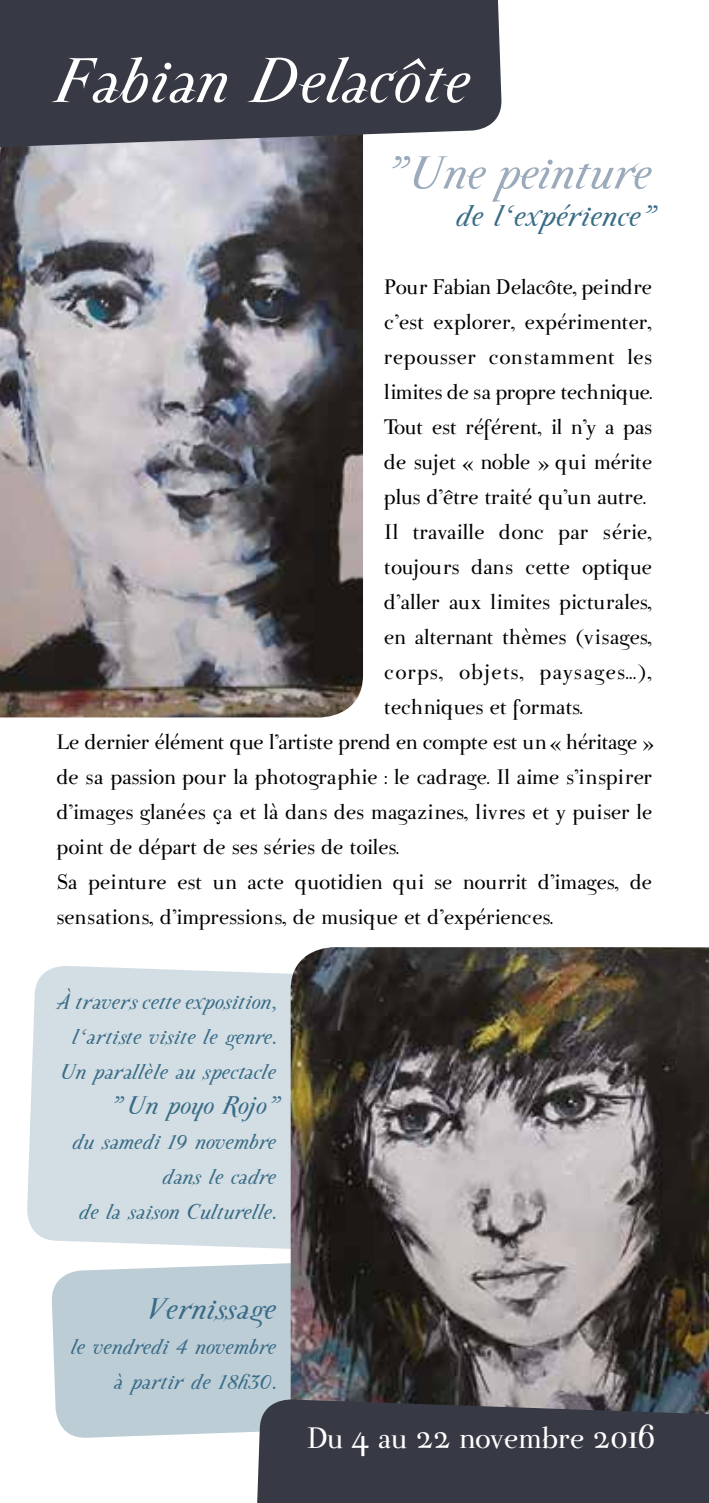
<style>
.page{position:relative;width:709px;height:1503px;background:#fff}
.page>*{position:absolute;margin:0;border:0;box-sizing:border-box;transform-origin:0 0}
.t1{font:italic 75px "Parma Petit";color:#fff}
.t2{font:italic 55px "Parma Petit";color:#9cabbc}
.t3{font:italic 35px "Parma Petit";color:#396c87}
.t4{font:35px "Parma Petit";color:#fff}
.t5{font:italic 30px "Parma Petit";color:#396c87}
.t6{font:25px "Parma Petit";color:#000}
.t7{font:italic 25px/35px "Parma Petit";color:#396c87;text-align:right}
.t8{font:25px "Parma Petit";letter-spacing:.05em;color:#000}
.t9{font:25px "Parma Petit";letter-spacing:.025em;color:#000}
</style>
<div class="page">
<svg style="left:27px;top:966px;width:264px;height:287px;fill:#d3dee4"></svg>
<svg style="left:51px;top:1257px;width:240px;height:181px;fill:#bccdd6"></svg>
<img style="left:291px;top:947px;width:418px;height:451px">
<img style="left:0;top:153px;width:363px;height:564px">
<svg style="left:0;top:0;width:502px;height:153px;fill:#373a45"></svg>
<svg style="left:255px;top:1398px;width:453px;height:104px;fill:#373a45"></svg>
<img style="left:708px;top:1219px;width:1px;height:283px">
<h1 class="t1" style="left:57px;top:39px;width:416px">Fabian Delacôte</h1>
<h2 class="t2" style="left:384px;top:142px;width:269px">" Une peinture</h2>
<h3 class="t3" style="left:456px;top:197px;width:197px">de l'expérience"</h3>
<p class="t6" style="left:384px;top:272px;width:269px">Pour Fabian Delacôte, peindre</p>
<p class="t6" style="left:384px;top:307px;width:269px">c’est explorer, expérimenter,</p>
<p class="t9" style="left:384px;top:342px;width:269px">repousser constamment les</p>
<p class="t6" style="left:384px;top:377px;width:269px">limites de sa propre technique.</p>
<p class="t6" style="left:384px;top:412px;width:269px">Tout est référent, il n’y a pas</p>
<p class="t6" style="left:384px;top:447px;width:269px">de sujet « noble » qui mérite</p>
<p class="t6" style="left:384px;top:482px;width:263px">plus d’être traité qu’un autre.</p>
<p class="t6" style="left:384px;top:517px;width:269px">Il travaille donc par série,</p>
<p class="t6" style="left:384px;top:552px;width:269px">toujours dans cette optique</p>
<p class="t6" style="left:384px;top:587px;width:269px">d’aller aux limites picturales,</p>
<p class="t6" style="left:384px;top:622px;width:269px">en alternant thèmes (visages,</p>
<p class="t8" style="left:384px;top:657px;width:269px">corps, objets, paysages…),</p>
<p class="t6" style="left:384px;top:692px;width:200px">techniques et formats.</p>
<p class="t6" style="left:57px;top:727px;width:597px">Le dernier élément que l’artiste prend en compte est un « héritage »</p>
<p class="t6" style="left:57px;top:762px;width:597px">de sa passion pour la photographie : le cadrage. Il aime s’inspirer</p>
<p class="t6" style="left:57px;top:797px;width:597px">d’images glanées ça et là dans des magazines, livres et y puiser le</p>
<p class="t6" style="left:57px;top:832px;width:343px">point de départ de ses séries de toiles.</p>
<p class="t6" style="left:57px;top:867px;width:597px">Sa peinture est un acte quotidien qui se nourrit d’images, de</p>
<p class="t6" style="left:57px;top:902px;width:497px">sensations, d’impressions, de musique et d’expériences.</p>
<p class="t7" style="left:57px;top:984px;width:221px">À travers cette exposition, l'artiste visite le genre.<br>Un parallèle au spectacle</p>
<p class="t5" style="left:110px;top:1088px;width:168px">" Un poyo Rojo"</p>
<p class="t7" style="left:73px;top:1124px;width:205px">du samedi 19 novembre dans le cadre<br>de la saison Culturelle.</p>
<h3 class="t3" style="left:149px;top:1289px;width:129px">Vernissage</h3>
<p class="t7" style="left:71px;top:1329px;width:207px">le vendredi 4 novembre à partir de 18h30.</p>
<h3 class="t4" style="left:307px;top:1418px;width:350px">Du 4 au 22 novembre 2016</h3>
</div>
